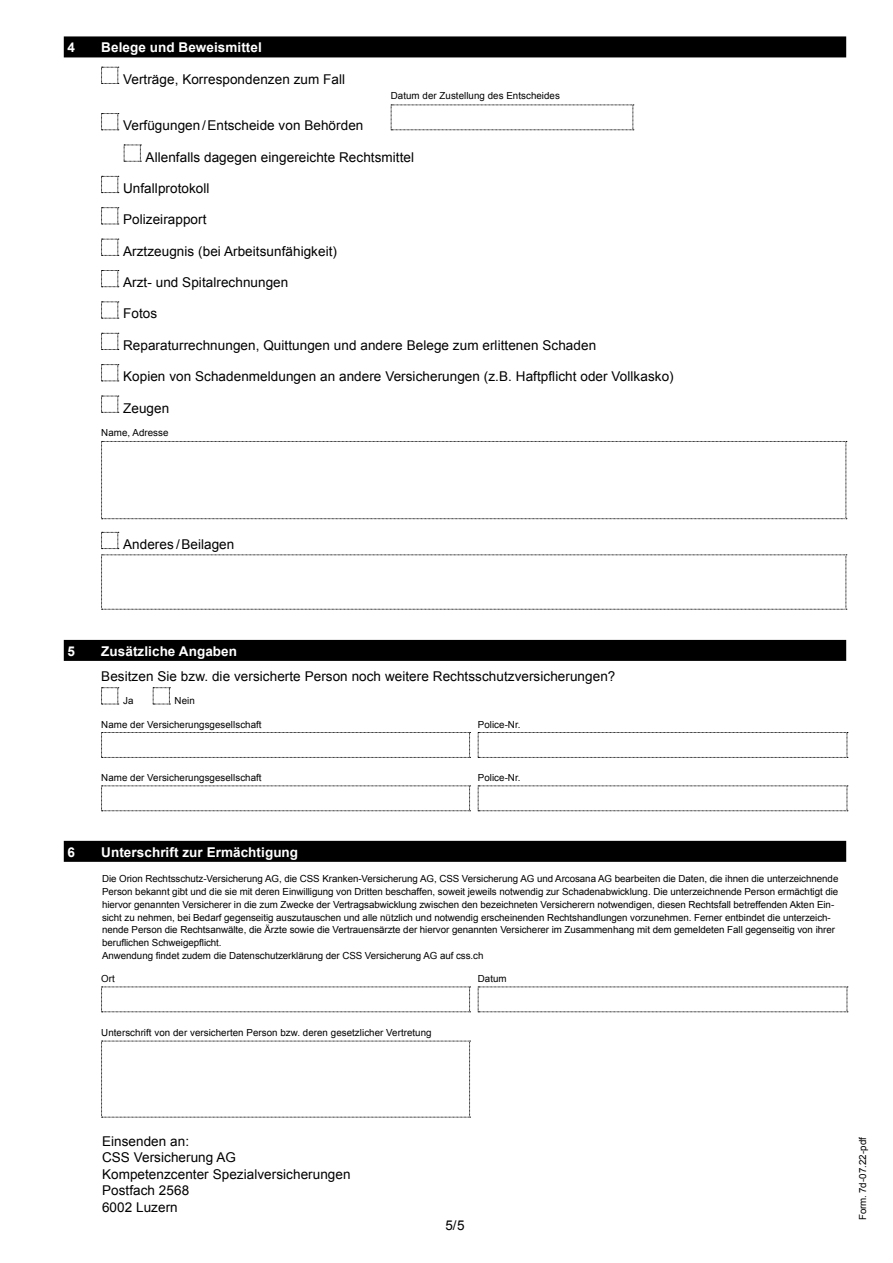
<style>
.page{position:relative;width:893px;height:1263px;background:#fff}
.page>*{position:absolute;margin:0;border:0;box-sizing:border-box;transform-origin:0 0}
.t1{font:13.5px/16.5px "Arial";letter-spacing:.005em;color:#000}
.t2{font:700 13.5px "Arial";letter-spacing:.005em;color:#fff}
.t3{font:9.75px/12.8px "Arial";letter-spacing:-.005em;color:#000}
</style>
<div class="page">
<div style="left:64px;top:36px;width:782px;height:21px;background:#000"></div>
<div style="left:64px;top:640px;width:782px;height:21px;background:#000"></div>
<div style="left:64px;top:841px;width:782px;height:21px;background:#000"></div>
<svg style="left:101px;top:67px;width:18px;height:17px"></svg>
<svg style="left:101px;top:113px;width:18px;height:18px"></svg>
<svg style="left:391px;top:105px;width:243px;height:26px"></svg>
<svg style="left:124px;top:145px;width:17px;height:17px"></svg>
<svg style="left:101px;top:176px;width:18px;height:17px"></svg>
<svg style="left:101px;top:207px;width:18px;height:18px"></svg>
<svg style="left:101px;top:239px;width:18px;height:17px"></svg>
<svg style="left:101px;top:270px;width:18px;height:17px"></svg>
<svg style="left:101px;top:302px;width:18px;height:17px"></svg>
<svg style="left:101px;top:333px;width:18px;height:17px"></svg>
<svg style="left:101px;top:364px;width:18px;height:18px"></svg>
<svg style="left:101px;top:396px;width:18px;height:17px"></svg>
<svg style="left:101px;top:441px;width:746px;height:78px"></svg>
<svg style="left:101px;top:532px;width:746px;height:78px"></svg>
<svg style="left:101px;top:687px;width:18px;height:18px"></svg>
<svg style="left:153px;top:687px;width:17px;height:18px"></svg>
<svg style="left:101px;top:732px;width:370px;height:26px"></svg>
<svg style="left:478px;top:732px;width:370px;height:26px"></svg>
<svg style="left:101px;top:785px;width:370px;height:26px"></svg>
<svg style="left:478px;top:785px;width:370px;height:26px"></svg>
<svg style="left:101px;top:987px;width:370px;height:25px"></svg>
<svg style="left:478px;top:987px;width:370px;height:25px"></svg>
<svg style="left:101px;top:1041px;width:370px;height:77px"></svg>
<h1 class="t2" style="left:68px;top:39px;width:9px">4</h1>
<h1 class="t2" style="left:101px;top:39px;width:162px">Belege und Beweismittel</h1>
<h1 class="t1" style="left:123px;top:71px;width:224px">Verträge, Korrespondenzen zum Fall</h1>
<p class="t3" style="left:391px;top:89px;width:171px">Datum der Zustellung des Entscheides</p>
<h1 class="t1" style="left:123px;top:117px;width:242px">Verfügungen/Entscheide von Behörden</h1>
<h1 class="t1" style="left:146px;top:149px;width:270px">Allenfalls dagegen eingereichte Rechtsmittel</h1>
<h1 class="t1" style="left:123px;top:180px;width:88px">Unfallprotokoll</h1>
<h1 class="t1" style="left:123px;top:211px;width:85px">Polizeirapport</h1>
<h1 class="t1" style="left:123px;top:243px;width:215px">Arztzeugnis (bei Arbeitsunfähigkeit)</h1>
<h1 class="t1" style="left:123px;top:274px;width:167px">Arzt- und Spitalrechnungen</h1>
<h1 class="t1" style="left:123px;top:306px;width:36px">Fotos</h1>
<h1 class="t1" style="left:123px;top:337px;width:475px">Reparaturrechnungen, Quittungen und andere Belege zum erlittenen Schaden</h1>
<h1 class="t1" style="left:123px;top:368px;width:552px">Kopien von Schadenmeldungen an andere Versicherungen (z.B. Haftpflicht oder Vollkasko)</h1>
<h1 class="t1" style="left:123px;top:400px;width:48px">Zeugen</h1>
<p class="t3" style="left:101px;top:426px;width:69px">Name, Adresse</p>
<h1 class="t1" style="left:123px;top:536px;width:113px">Anderes /Beilagen</h1>
<h1 class="t2" style="left:68px;top:642px;width:9px">5</h1>
<h1 class="t2" style="left:101px;top:642px;width:137px">Zusätzliche Angaben</h1>
<h1 class="t1" style="left:101px;top:668px;width:516px">Besitzen Sie bzw. die versicherte Person noch weitere Rechtsschutzversicherungen?</h1>
<p class="t3" style="left:123px;top:695px;width:12px">Ja</p>
<p class="t3" style="left:175px;top:695px;width:22px">Nein</p>
<p class="t3" style="left:101px;top:718px;width:162px">Name der Versicherungsgesellschaft</p>
<p class="t3" style="left:478px;top:718px;width:44px">Police-Nr.</p>
<p class="t3" style="left:101px;top:771px;width:162px">Name der Versicherungsgesellschaft</p>
<p class="t3" style="left:478px;top:771px;width:44px">Police-Nr.</p>
<h1 class="t2" style="left:68px;top:843px;width:9px">6</h1>
<h1 class="t2" style="left:101px;top:843px;width:198px">Unterschrift zur Ermächtigung</h1>
<p class="t3" style="left:102px;top:872px;width:738px">Die Orion Rechtsschutz-Versicherung AG, die CSS Kranken-Versicherung AG, CSS Versicherung AG und Arcosana AG bearbeiten die Daten, die ihnen die unterzeichnende Person bekannt gibt und die sie mit deren Einwilligung von Dritten beschaffen, soweit jeweils notwendig zur Schadenabwicklung. Die unterzeichnende Person ermächtigt die hiervor genannten Versicherer in die zum Zwecke der Vertragsabwicklung zwischen den bezeichneten Versicherern notwendigen, diesen Rechtsfall betreffenden Akten Ein&shy;sicht zu nehmen, bei Bedarf gegenseitig auszutauschen und alle nützlich und notwendig erscheinenden Rechtshandlungen vorzunehmen. Ferner entbindet die unterzeich&shy;nende Person die Rechtsanwälte, die Ärzte sowie die Vertrauensärzte der hiervor genannten Versicherer im Zusammenhang mit dem gemeldeten Fall gegenseitig von ihrer beruflichen Schweigepflicht.<br>Anwendung findet zudem die Datenschutzerklärung der CSS Versicherung AG auf css.ch</p>
<p class="t3" style="left:101px;top:972px;width:15px">Ort</p>
<p class="t3" style="left:478px;top:972px;width:30px">Datum</p>
<p class="t3" style="left:101px;top:1026px;width:332px">Unterschrift von der versicherten Person bzw. deren gesetzlicher Vertretung</p>
<h1 class="t1" style="left:102px;top:1133px;width:250px">Einsenden an:<br>CSS Versicherung AG<br>Kompetenzcenter Spezialversicherungen<br>Postfach 2568<br>6002 Luzern</h1>
<p class="t3" style="left:856px;top:1220px;width:85px;rotate:-90deg">Form. 7d-07.22-pdf</p>
<h1 class="t1" style="left:445px;top:1217px;width:21px">5/5</h1>
</div>
